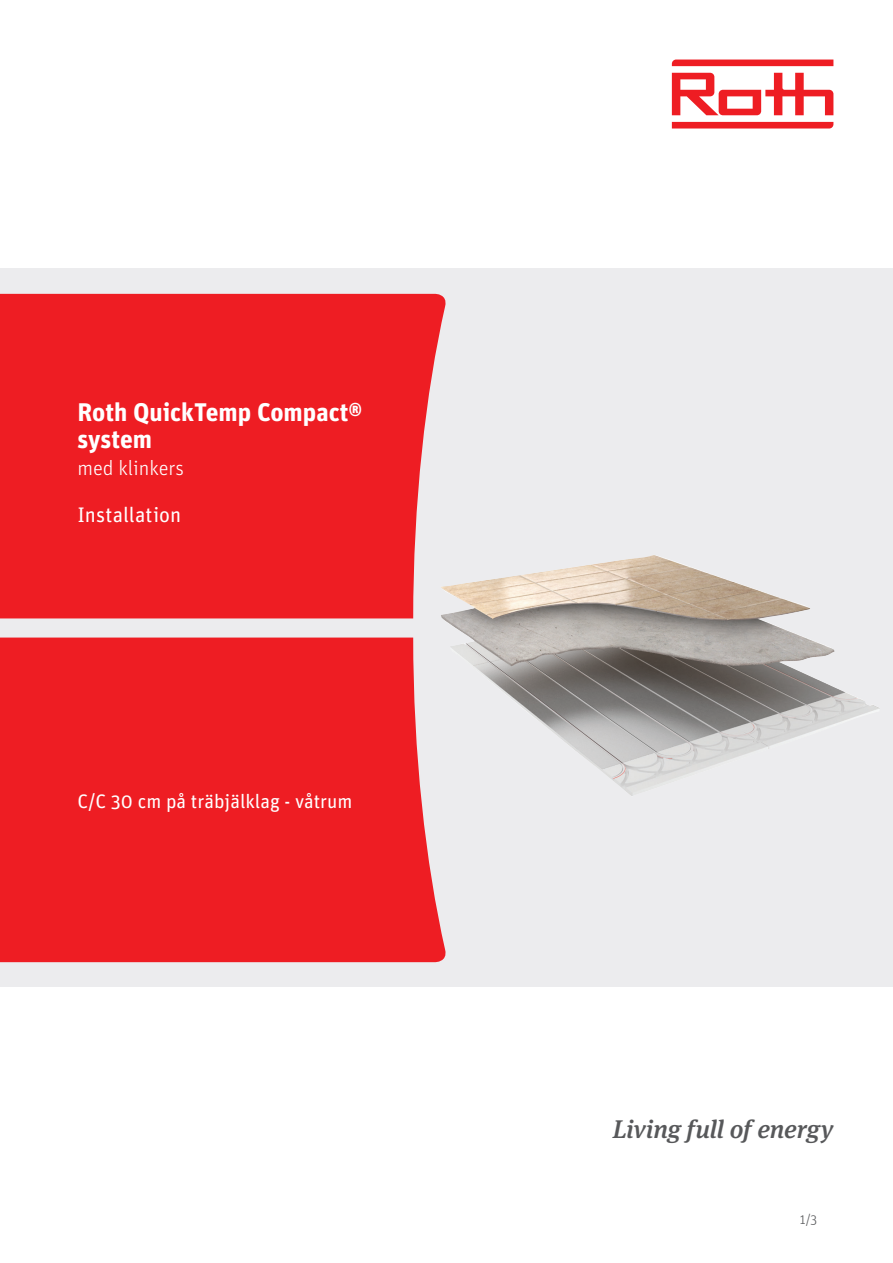
<style>
.page{position:relative;width:893px;height:1263px;background:#fff}
.page>*{position:absolute;margin:0;border:0;box-sizing:border-box;transform-origin:0 0}
.t1{font:700 25.5px/27px "Unit OT";color:#fff}
.t2{font:italic 500 25.5px "Meta Serif OT";letter-spacing:-.005em;color:#57585a}
.t3{font:21px "Unit OT";letter-spacing:.005em;color:#fff}
.t4{font:300 21px "Unit OT";color:#fff}
.t5{font:19.5px "Unit OT";color:#fff}
.t6{font:300 13.5px "Unit OT";color:#57585a}
</style>
<div class="page">
<svg style="left:672px;top:122px;width:161px;height:7px"></svg>
<svg style="left:672px;top:60px;width:161px;height:6px"></svg>
<svg style="left:672px;top:73px;width:161px;height:42px"></svg>
<div style="left:0;top:268px;width:893px;height:718px;background:#ececee"></div>
<div style="left:0;top:294px;width:446px;height:324px;background:#ee1d23"></div>
<div style="left:0;top:637px;width:446px;height:325px;background:#ee1d23"></div>
<img style="left:440px;top:555px;width:440px;height:241px">
<p class="t1" style="left:77px;top:398px;width:286px">Roth QuickTemp Compact® system</p>
<p class="t4" style="left:77px;top:455px;width:108px">med klinkers</p>
<p class="t3" style="left:77px;top:502px;width:105px">Installation</p>
<p class="t5" style="left:77px;top:789px;width:277px">C/C 30 cm på träbjälklag - våtrum</p>
<p class="t2" style="left:613px;top:1113px;width:222px">Living full of energy</p>
<p class="t6" style="left:800px;top:1211px;width:19px">1/3</p>
</div>
